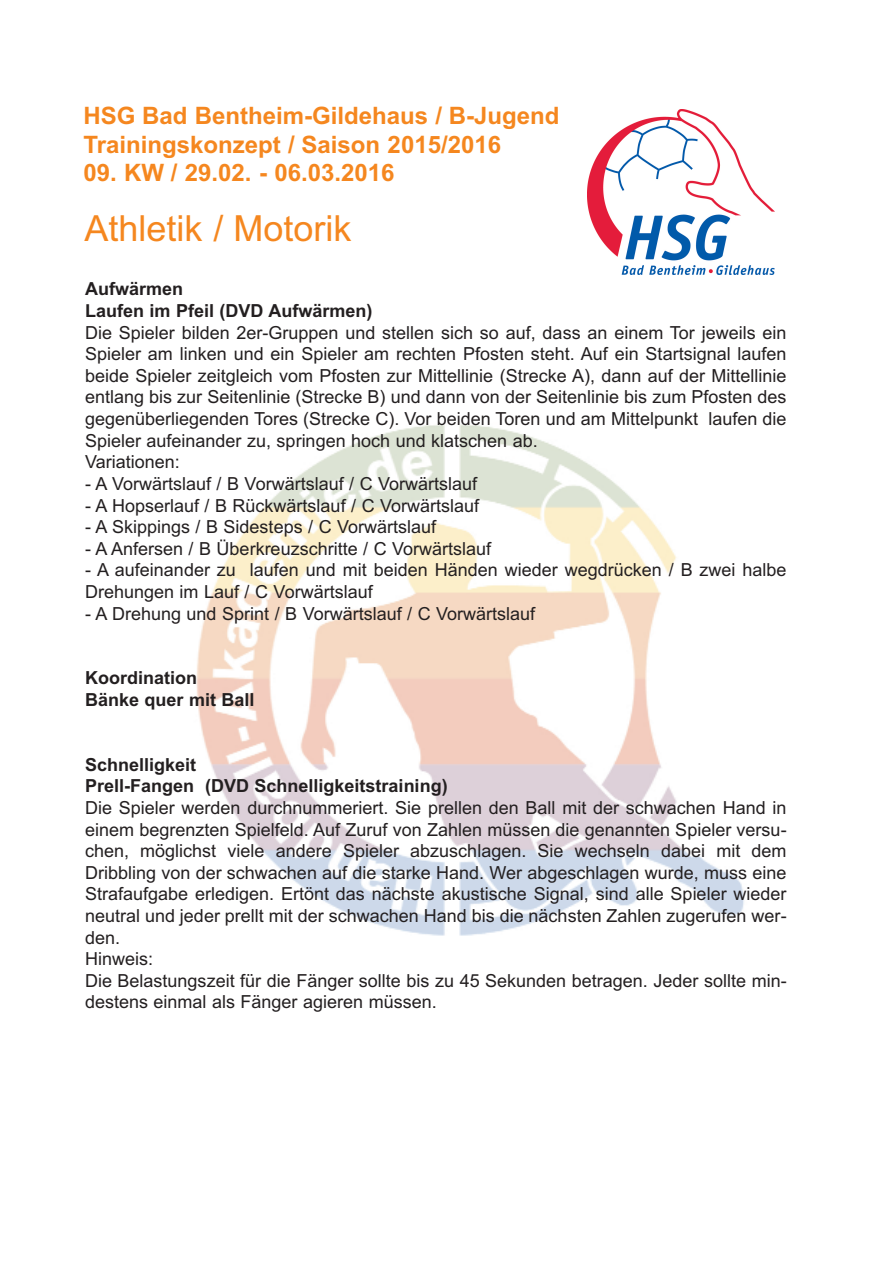
<style>
.page{position:relative;width:893px;height:1263px;background:#fff}
.page>*{position:absolute;margin:0;border:0;box-sizing:border-box;transform-origin:0 0}
.t1{font:36px "Arial";color:#f5871f}
.t2{font:700 24px/28.8px "Arial";color:#f5871f}
.t3{font:18px/21.6px "Arial";color:#231f20}
.t4{font:700 18px/21.6px "Arial";color:#231f20}
</style>
<div class="page">
<img style="left:196px;top:424px;width:548px;height:512px">
<img style="left:588px;top:110px;width:187px;height:165px">
<h2 class="t2" style="left:84px;top:102px;width:478px">HSG Bad Bentheim-Gildehaus / B-Jugend<br>Trainingskonzept / Saison 2015/2016</h2>
<h2 class="t2" style="left:84px;top:159px;width:312px">09. KW / 29.02. - 06.03.2016</h2>
<h1 class="t1" style="left:84px;top:205px;width:269px">Athletik / Motorik</h1>
<p class="t4" style="left:85px;top:279px;width:289px">Aufwärmen<br>Laufen im Pfeil (DVD Aufwärmen)</p>
<p class="t3" style="left:85px;top:322px;width:703px">Die Spieler bilden 2er-Gruppen und stellen sich so auf, dass an einem Tor jeweils ein Spieler am linken und ein Spieler am rechten Pfosten steht. Auf ein Startsignal laufen beide Spieler zeitgleich vom Pfosten zur Mittellinie (Strecke A), dann auf der Mittellinie entlang bis zur Seitenlinie (Strecke B) und dann von der Seitenlinie bis zum Pfosten des gegenüberliegenden Tores (Strecke C). Vor beiden Toren und am Mittelpunkt laufen die Spieler aufeinander zu, springen hoch und klatschen ab.<br>Variationen:</p>
<p class="t3" style="left:85px;top:473px;width:394px">- A Vorwärtslauf / B Vorwärtslauf / C Vorwärtslauf</p>
<p class="t3" style="left:85px;top:495px;width:396px">- A Hopserlauf / B Rückwärtslauf / C Vorwärtslauf</p>
<p class="t3" style="left:85px;top:516px;width:353px">- A Skippings / B Sidesteps / C Vorwärtslauf</p>
<p class="t3" style="left:85px;top:538px;width:408px">- A Anfersen / B Überkreuzschritte / C Vorwärtslauf</p>
<p class="t3" style="left:85px;top:559px;width:703px">- A aufeinander zu laufen und mit beiden Händen wieder wegdrücken / B zwei halbe<br>Drehungen im Lauf / C Vorwärtslauf</p>
<p class="t3" style="left:85px;top:603px;width:452px">- A Drehung und Sprint / B Vorwärtslauf / C Vorwärtslauf</p>
<p class="t4" style="left:85px;top:668px;width:171px">Koordination<br>Bänke quer mit Ball</p>
<p class="t4" style="left:85px;top:754px;width:364px">Schnelligkeit<br>Prell-Fangen (DVD Schnelligkeitstraining)</p>
<p class="t3" style="left:85px;top:797px;width:703px">Die Spieler werden durchnummeriert. Sie prellen den Ball mit der schwachen Hand in einem begrenzten Spielfeld. Auf Zuruf von Zahlen müssen die genannten Spieler versu&shy;chen, möglichst viele andere Spieler abzuschlagen. Sie wechseln dabei mit dem Dribbling von der schwachen auf die starke Hand. Wer abgeschlagen wurde, muss eine Strafaufgabe erledigen. Ertönt das nächste akustische Signal, sind alle Spieler wieder neutral und jeder prellt mit der schwachen Hand bis die nächsten Zahlen zugerufen wer&shy;den.<br>Hinweis:<br>Die Belastungszeit für die Fänger sollte bis zu 45 Sekunden betragen. Jeder sollte min&shy;destens einmal als Fänger agieren müssen.</p>
</div>
